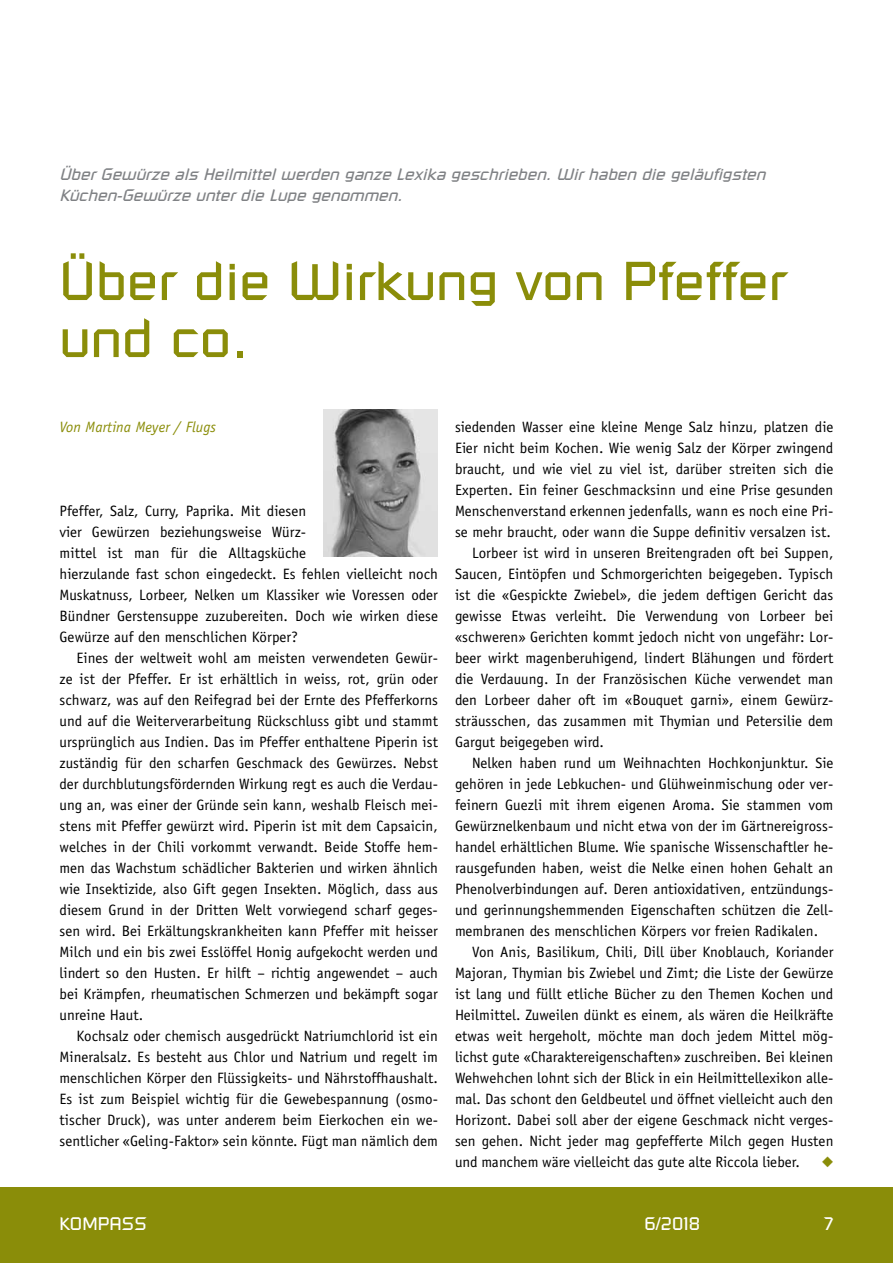
<style>
.page{position:relative;width:893px;height:1263px;background:#fff}
.page>*{position:absolute;margin:0;border:0;box-sizing:border-box;transform-origin:0 0}
.t1{font:54px/57px "Russell Square";letter-spacing:.005em;color:#8a8d09}
.t2{font:18px "Russell Square";letter-spacing:.005em;color:#fff}
.t3{font:italic 16.5px/21px "Russell Square";letter-spacing:.005em;color:#808285}
.t4{font:15px/21px "Officina Sans";letter-spacing:.005em;color:#000;text-align:justify}
.t5{font:italic 15px "Officina Sans";letter-spacing:.005em;color:#8a8d09}
</style>
<div class="page">
<div style="left:0;top:1187px;width:893px;height:76px;background:#8a8d09"></div>
<img style="left:323px;top:409px;width:115px;height:147px">
<p class="t3" style="left:60px;top:163px;width:707px">Über Gewürze als Heilmittel werden ganze Lexika geschrieben. Wir haben die geläufigsten<br>Küchen-Gewürze unter die Lupe genommen.</p>
<h1 class="t1" style="left:60px;top:252px;width:729px">Über die Wirkung von Pfeffer und co.</h1>
<p class="t5" style="left:60px;top:418px;width:158px">Von Martina Meyer / Flugs</p>
<p class="t4" style="left:60px;top:500px;width:380px;text-align:left">Pfeffer, Salz, Curry, Paprika. Mit diesen<br>vier Gewürzen beziehungsweise Würz-<br>mittel ist man für die Alltagsküche<br>hierzulande fast schon eingedeckt. Es fehlen vielleicht noch Muskatnuss, Lorbeer, Nelken um Klassiker wie Voressen oder Bündner Gerstensuppe zuzubereiten. Doch wie wirken diese Gewürze auf den menschlichen Körper?</p>
<p class="t4" style="left:60px;top:647px;width:380px;text-indent:17px">Eines der weltweit wohl am meisten verwendeten Gewür&shy;ze ist der Pfeffer. Er ist erhältlich in weiss, rot, grün oder schwarz, was auf den Reifegrad bei der Ernte des Pfefferkorns und auf die Weiterverarbeitung Rückschluss gibt und stammt ursprünglich aus Indien. Das im Pfeffer enthaltene Piperin ist zuständig für den scharfen Geschmack des Gewürzes. Nebst der durchblutungsfördernden Wirkung regt es auch die Verdau&shy;ung an, was einer der Gründe sein kann, weshalb Fleisch mei&shy;stens mit Pfeffer gewürzt wird. Piperin ist mit dem Capsaicin, welches in der Chili vorkommt verwandt. Beide Stoffe hem&shy;men das Wachstum schädlicher Bakterien und wirken ähnlich wie Insektizide, also Gift gegen Insekten. Möglich, dass aus diesem Grund in der Dritten Welt vorwiegend scharf geges&shy;sen wird. Bei Erkältungskrankheiten kann Pfeffer mit heisser Milch und ein bis zwei Esslöffel Honig aufgekocht werden und lindert so den Husten. Er hilft – richtig angewendet – auch bei Krämpfen, rheumatischen Schmerzen und bekämpft sogar unreine Haut.</p>
<p class="t4" style="left:60px;top:1025px;width:380px;text-indent:17px">Kochsalz oder chemisch ausgedrückt Natriumchlorid ist ein Mineralsalz. Es besteht aus Chlor und Natrium und regelt im menschlichen Körper den Flüssigkeits- und Nährstoffhaushalt.<br>Es ist zum Beispiel wichtig für die Gewebespannung (osmo&shy;tischer Druck), was unter anderem beim Eierkochen ein we&shy;sentlicher «Geling-Faktor» sein könnte. Fügt man nämlich dem</p>
<p class="t4" style="left:455px;top:416px;width:380px">siedenden Wasser eine kleine Menge Salz hinzu, platzen die</p>
<p class="t4" style="left:455px;top:437px;width:380px">Eier nicht beim Kochen. Wie wenig Salz der Körper zwingend</p>
<p class="t4" style="left:455px;top:458px;width:380px">braucht, und wie viel zu viel ist, darüber streiten sich die</p>
<p class="t4" style="left:455px;top:479px;width:380px">Experten. Ein feiner Geschmacksinn und eine Prise gesunden</p>
<p class="t4" style="left:455px;top:500px;width:380px">Menschenverstand erkennen jedenfalls, wann es noch eine Pri-</p>
<p class="t4" style="left:455px;top:521px;width:377px">se mehr braucht, oder wann die Suppe definitiv versalzen ist.</p>
<p class="t4" style="left:472px;top:542px;width:363px">Lorbeer ist wird in unseren Breitengraden oft bei Suppen,</p>
<p class="t4" style="left:455px;top:563px;width:380px">Saucen, Eintöpfen und Schmorgerichten beigegeben. Typisch</p>
<p class="t4" style="left:455px;top:584px;width:380px">ist die «Gespickte Zwiebel», die jedem deftigen Gericht das</p>
<p class="t4" style="left:455px;top:605px;width:380px">gewisse Etwas verleiht. Die Verwendung von Lorbeer bei</p>
<p class="t4" style="left:455px;top:626px;width:380px">«schweren» Gerichten kommt jedoch nicht von ungefähr: Lor-</p>
<p class="t4" style="left:455px;top:647px;width:380px">beer wirkt magenberuhigend, lindert Blähungen und fördert</p>
<p class="t4" style="left:455px;top:668px;width:380px">die Verdauung. In der Französischen Küche verwendet man</p>
<p class="t4" style="left:455px;top:689px;width:380px">den Lorbeer daher oft im «Bouquet garni», einem Gewürz-</p>
<p class="t4" style="left:455px;top:710px;width:380px">sträusschen, das zusammen mit Thymian und Petersilie dem</p>
<p class="t4" style="left:455px;top:731px;width:150px">Gargut beigegeben wird.</p>
<p class="t4" style="left:472px;top:752px;width:363px">Nelken haben rund um Weihnachten Hochkonjunktur. Sie</p>
<p class="t4" style="left:455px;top:773px;width:380px">gehören in jede Lebkuchen- und Glühweinmischung oder ver-</p>
<p class="t4" style="left:455px;top:794px;width:380px">feinern Guezli mit ihrem eigenen Aroma. Sie stammen vom</p>
<p class="t4" style="left:455px;top:815px;width:380px">Gewürznelkenbaum und nicht etwa von der im Gärtnereigross-</p>
<p class="t4" style="left:455px;top:836px;width:380px">handel erhältlichen Blume. Wie spanische Wissenschaftler he-</p>
<p class="t4" style="left:455px;top:857px;width:380px">rausgefunden haben, weist die Nelke einen hohen Gehalt an</p>
<p class="t4" style="left:455px;top:878px;width:380px">Phenolverbindungen auf. Deren antioxidativen, entzündungs-</p>
<p class="t4" style="left:455px;top:899px;width:380px">und gerinnungshemmenden Eigenschaften schützen die Zell-</p>
<p class="t4" style="left:455px;top:920px;width:365px">membranen des menschlichen Körpers vor freien Radikalen.</p>
<p class="t4" style="left:472px;top:941px;width:363px">Von Anis, Basilikum, Chili, Dill über Knoblauch, Koriander</p>
<p class="t4" style="left:455px;top:962px;width:380px">Majoran, Thymian bis Zwiebel und Zimt; die Liste der Gewürze</p>
<p class="t4" style="left:455px;top:983px;width:380px">ist lang und füllt etliche Bücher zu den Themen Kochen und</p>
<p class="t4" style="left:455px;top:1004px;width:380px">Heilmittel. Zuweilen dünkt es einem, als wären die Heilkräfte</p>
<p class="t4" style="left:455px;top:1025px;width:380px">etwas weit hergeholt, möchte man doch jedem Mittel mög-</p>
<p class="t4" style="left:455px;top:1046px;width:380px">lichst gute «Charaktereigenschaften» zuschreiben. Bei kleinen</p>
<p class="t4" style="left:455px;top:1067px;width:380px">Wehwehchen lohnt sich der Blick in ein Heilmittellexikon alle-</p>
<p class="t4" style="left:455px;top:1088px;width:380px">mal. Das schont den Geldbeutel und öffnet vielleicht auch den</p>
<p class="t4" style="left:455px;top:1109px;width:380px">Horizont. Dabei soll aber der eigene Geschmack nicht verges-</p>
<p class="t4" style="left:455px;top:1130px;width:380px">sen gehen. Nicht jeder mag gepfefferte Milch gegen Husten</p>
<p class="t4" style="left:455px;top:1151px;width:347px">und manchem wäre vielleicht das gute alte Riccola lieber.</p>
<p class="t2" style="left:60px;top:1213px;width:89px">KOMPASS</p>
<p class="t2" style="left:644px;top:1213px;width:57px">6/2018</p>
<p class="t2" style="left:824px;top:1213px;width:11px">7</p>
</div>
